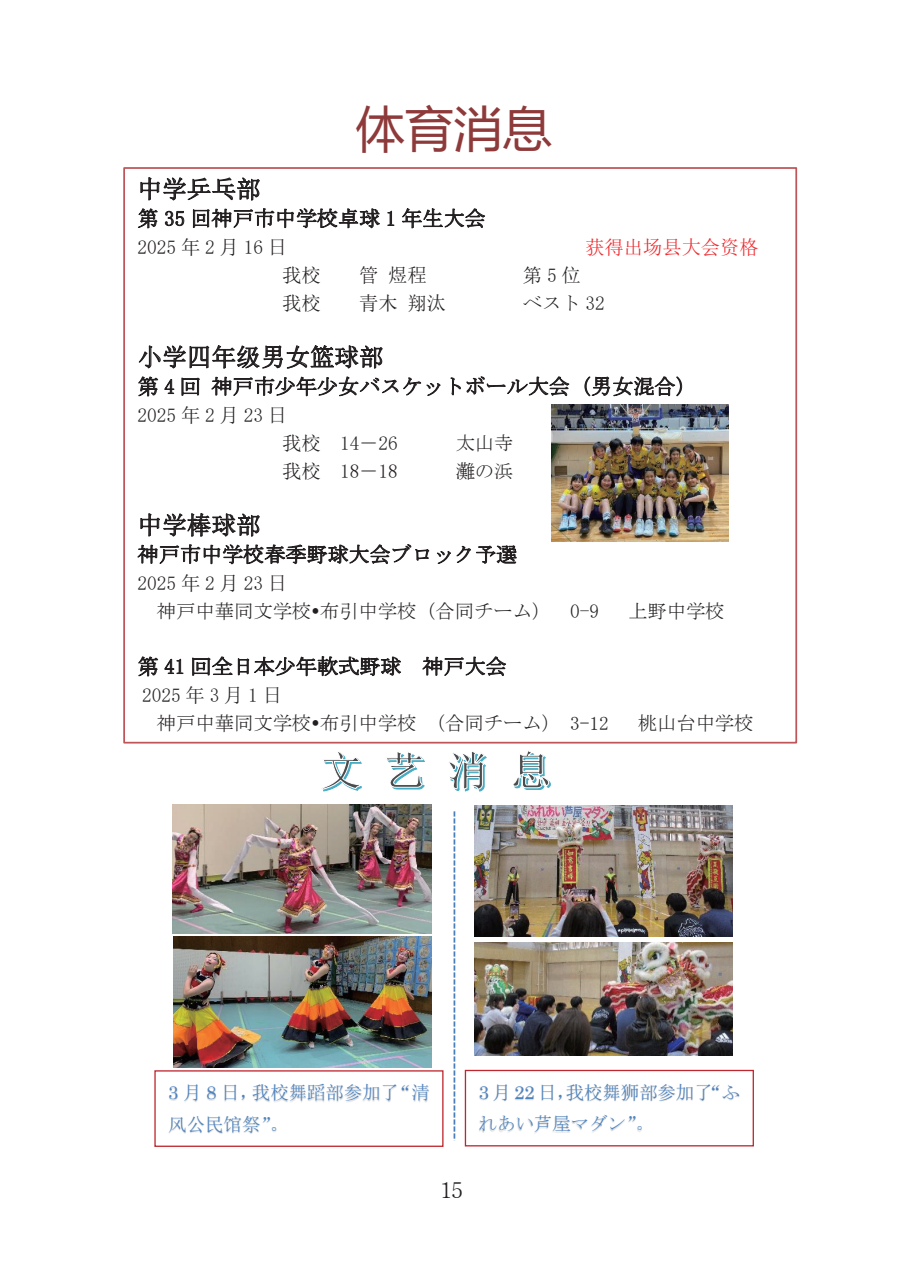
<style>
.page{position:relative;width:903px;height:1275px;background:#fff}
.page>*{position:absolute;margin:0;border:0;box-sizing:border-box;transform-origin:0 0}
.t1{font:49px "Microsoft Ya Hei";color:#8e3a3a}
.t2{font:24.5px "Sim Sun";color:#231f20}
.t3{font:22.4px "Rg PH Mincho Lt 83 pv RKSJ H";color:#231f20}
.t4{font:21px "MS Mincho";color:#231f20}
.t5{font:21px "Sim Sun";color:#231f20}
.t6{font:19.25px "MS Mincho";color:#231f20}
.t7{font:19.25px/28px "Sim Sun";color:#231f20}
.t8{font:19.25px "Sim Sun";letter-spacing:.24em;color:#231f20}
.t9{font:19.25px "Sim Sun";color:#ee292d}
.t10{font:19.25px "Sim Sun";letter-spacing:.245em;color:#231f20}
.t11{font:18.55px/31.5px "Sim Sun";letter-spacing:-.005em;color:#4f83be}
.t12{font:18.55px "MS Mincho";color:#4f83be}
.s1{font-family:"MS Mincho"}
.s2{font-family:"Sim Sun"}
.s3{font-family:"Century"}
</style>
<div class="page">
<svg style="left:323px;top:751px;width:228px;height:41px"></svg>
<div style="left:154px;top:1070px;width:289px;height:77px;border:1px solid #be272d"></div>
<img style="left:169px;top:1087px;width:3px;height:14px">
<img style="left:172px;top:1085px;width:21px;height:17px">
<img style="left:193px;top:1085px;width:17px;height:17px">
<img style="left:210px;top:1084px;width:219px;height:18px">
<img style="left:169px;top:1116px;width:106px;height:18px">
<svg style="left:453px;top:811px;width:2px;height:328px"></svg>
<img style="left:552px;top:405px;width:176px;height:136px">
<img style="left:173px;top:805px;width:258px;height:128px">
<img style="left:174px;top:936px;width:257px;height:131px">
<div style="left:465px;top:1070px;width:289px;height:76px;border:1px solid #be272d"></div>
<img style="left:466px;top:1077px;width:15px;height:39px">
<img style="left:481px;top:1085px;width:20px;height:16px">
<img style="left:501px;top:1085px;width:26px;height:17px">
<img style="left:527px;top:1084px;width:212px;height:18px">
<img style="left:468px;top:1109px;width:172px;height:25px">
<img style="left:474px;top:806px;width:259px;height:130px">
<img style="left:474px;top:942px;width:259px;height:114px">
<h1 class="t1" style="left:356px;top:96px;width:197px">体育消息</h1>
<p class="t2" style="left:138px;top:177px;width:125px">中学乒乓部</p>
<p class="t5" style="left:138px;top:208px;width:350px">第 35 回<span class="s1">神戸市中学校</span>卓球 1 年生<span class="s1">大会</span></p>
<p class="t8" style="left:138px;top:237px;width:151px">2025年2月16日</p>
<p class="t9" style="left:585px;top:237px;width:175px">获得出场县大会资格</p>
<p class="t7" style="left:282px;top:261px;width:40px">我校</p>
<p class="t7" style="left:359px;top:261px;width:69px">管煜程</p>
<p class="t7" style="left:523px;top:261px;width:59px">第5位</p>
<p class="t7" style="left:282px;top:289px;width:40px">我校</p>
<p class="t7" style="left:359px;top:289px;width:88px">青木翔汰</p>
<p class="t6" style="left:523px;top:293px;width:83px">ベスト <span class="s2">32</span></p>
<p class="t2" style="left:138px;top:345px;width:247px">小学四年级男女篮球部</p>
<p class="t4" style="left:138px;top:376px;width:560px">第 4 回 神戸市少年少女バスケットボール大会（男女混合）</p>
<p class="t7" style="left:282px;top:401px;width:117px;text-indent:-145px">2025年2月23日<br>我校 14―26</p>
<p class="t6" style="left:456px;top:433px;width:59px">太山寺</p>
<p class="t7" style="left:282px;top:457px;width:117px">我校 18―18</p>
<p class="t6" style="left:456px;top:461px;width:59px">灘の浜</p>
<p class="t2" style="left:138px;top:513px;width:125px">中学棒球部</p>
<p class="t4" style="left:138px;top:544px;width:381px">神戸市中学校春季野球大会ブロック予選</p>
<p class="t8" style="left:138px;top:573px;width:151px">2025年2月23日</p>
<p class="t6" style="left:157px;top:601px;width:444px">神戸中華同文学校•布引中学校（合同チーム） <span class="s2">0-9</span></p>
<p class="t6" style="left:628px;top:601px;width:98px">上野中学校</p>
<p class="t4" style="left:138px;top:656px;width:371px">第 <span class="s2">41</span> 回全日本少年軟式野球 神戸大会</p>
<p class="t10" style="left:142px;top:685px;width:141px">2025年3月1日</p>
<p class="t6" style="left:157px;top:713px;width:453px">神戸中華同文学校•布引中学校（合同チーム） 3-12</p>
<p class="t6" style="left:638px;top:713px;width:117px">桃山台中学校</p>
<p class="t11" style="left:168px;top:1077px;width:263px"><span class="s3">3</span> 月 <span class="s3">8</span> 日，我校舞蹈部参加了“清风公民馆祭”。</p>
<p class="t11" style="left:479px;top:1076px;width:263px"><span class="s3">3</span> 月 <span class="s3">22</span> 日，我校舞狮部参加了“<span class="s1">ふ</span></p>
<p class="t12" style="left:479px;top:1114px;width:176px">れあい芦屋マダン<span class="s2">”。</span></p>
<p class="t3" style="left:440px;top:1178px;width:24px">15</p>
</div>
